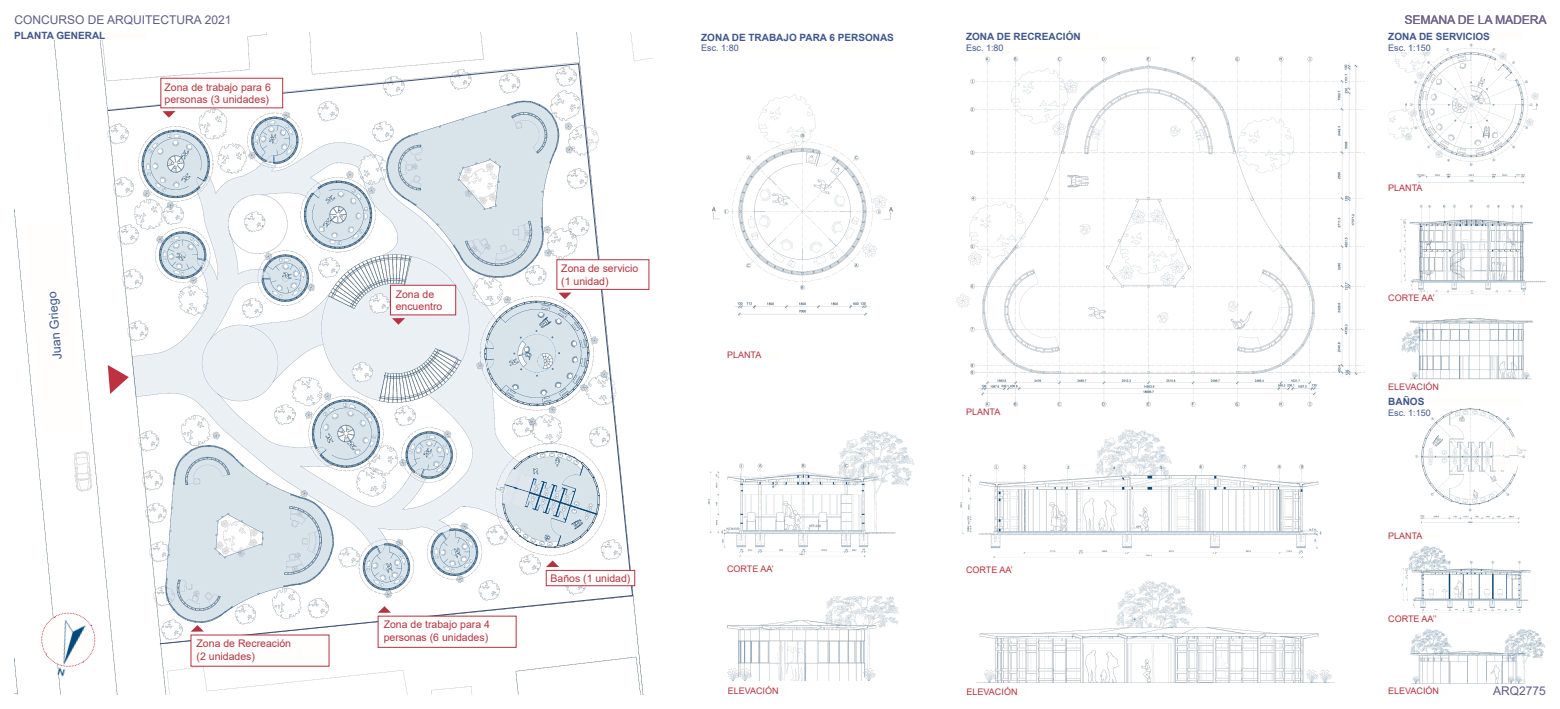
<style>
.page{position:relative;width:1560px;height:709px;background:#fff}
.page>*{position:absolute;margin:0;border:0;box-sizing:border-box;transform-origin:0 0}
.t1{font:12.5px "Arial";color:#3f578d}
.t2{font:12px "Arial";color:#5e5d89}
.t3{font:12px "Arial";color:#77618a}
.t4{font:10.5px/12.6px "Arial";color:#b53240}
.t5{font:700 10px "Arial";color:#3f578d}
.t6{font:9px "Arial";color:#b53240}
.t7{font:9px "Arial";color:#3f578d}
</style>
<div class="page">
<img style="left:960px;top:429px;width:372px;height:253px">
<img style="left:956px;top:56px;width:408px;height:351px">
<div style="left:965px;top:566px;width:55px;height:7px;background:#fffefd"></div>
<img style="left:14px;top:32px;width:638px;height:662px">
<img style="left:708px;top:94px;width:207px;height:587px">
<img style="left:1401px;top:406px;width:144px;height:278px">
<img style="left:1388px;top:43px;width:157px;height:337px">
<div style="left:727px;top:566px;width:54px;height:7px;background:#fffefd"></div>
<div style="left:727px;top:351px;width:54px;height:7px;background:#fffefd"></div>
<div style="left:1387px;top:184px;width:55px;height:7px;background:#fffefd"></div>
<div style="left:1387px;top:532px;width:55px;height:7px;background:#fffefd"></div>
<div style="left:1387px;top:615px;width:55px;height:8px;background:#fffefd"></div>
<div style="left:1387px;top:295px;width:55px;height:7px;background:#fffefd"></div>
<div style="left:14px;top:32px;width:135px;height:8px;background:#fffefd"></div>
<svg style="left:107px;top:63px;width:526px;height:581px"></svg>
<svg style="left:25px;top:225px;width:59px;height:208px"></svg>
<svg style="left:97px;top:609px;width:2px;height:61px"></svg>
<img style="left:24px;top:603px;width:73px;height:85px">
<svg style="left:108px;top:365px;width:21px;height:29px"></svg>
<div style="left:1387px;top:45px;width:49px;height:7px;background:#fffefd"></div>
<div style="left:191px;top:634px;width:138px;height:32px;background:#fffefd"></div>
<div style="left:378px;top:616px;width:138px;height:31px;background:#fffefd"></div>
<div style="left:546px;top:570px;width:89px;height:16px;background:#fffefd;border:1px solid #b53240"></div>
<div style="left:161px;top:78px;width:122px;height:30px;background:#fffefd;border:1px solid #b53240"></div>
<div style="left:556px;top:259px;width:93px;height:30px;background:#fffefd;border:1px solid #b53240"></div>
<div style="left:390px;top:285px;width:66px;height:30px;background:#fffefd;border:1px solid #b53240"></div>
<svg style="left:191px;top:625px;width:13px;height:6px"></svg>
<svg style="left:378px;top:606px;width:13px;height:7px"></svg>
<svg style="left:546px;top:560px;width:13px;height:7px"></svg>
<svg style="left:162px;top:111px;width:13px;height:7px"></svg>
<svg style="left:558px;top:292px;width:13px;height:7px"></svg>
<svg style="left:392px;top:318px;width:13px;height:7px"></svg>
<svg style="left:1492px;top:436px;width:26px;height:38px"></svg>
<svg style="left:727px;top:479px;width:13px;height:13px"></svg>
<svg style="left:864px;top:479px;width:13px;height:13px"></svg>
<div style="left:1387px;top:409px;width:49px;height:7px;background:#fffefd"></div>
<svg style="left:502px;top:468px;width:31px;height:39px"></svg>
<p class="t2" style="left:15px;top:11px;width:218px">CONCURSO DE ARQUITECTURA 2021</p>
<p class="t3" style="left:1404px;top:12px;width:144px">SEMANA DE LA MADERA</p>
<p class="t5" style="left:965px;top:29px;width:116px">ZONA DE RECREACIÓN</p>
<p class="t5" style="left:14px;top:28px;width:93px">PLANTA GENERAL</p>
<p class="t5" style="left:1387px;top:29px;width:103px">ZONA DE SERVICIOS</p>
<p class="t5" style="left:701px;top:30px;width:194px">ZONA DE TRABAJO PARA 6 PERSONAS</p>
<p class="t7" style="left:701px;top:42px;width:39px">Esc. 1:80</p>
<p class="t7" style="left:965px;top:42px;width:39px">Esc. 1:80</p>
<p class="t5" style="left:967px;top:41px;width:45px">Esc. 1:80</p>
<p class="t7" style="left:1387px;top:42px;width:44px">Esc. 1:150</p>
<p class="t1" style="left:49px;top:360px;width:70px;rotate:-95deg">Juan Griego</p>
<p class="t4" style="left:164px;top:80px;width:108px">Zona de trabajo para 6 personas (3 unidades)</p>
<p class="t4" style="left:196px;top:637px;width:96px">Zona de Recreación (2 unidades)</p>
<p class="t4" style="left:395px;top:287px;width:48px">Zona de encuentro</p>
<p class="t4" style="left:561px;top:262px;width:79px">Zona de servicio (1 unidad)</p>
<p class="t4" style="left:383px;top:618px;width:108px">Zona de trabajo para 4 personas (6 unidades)</p>
<p class="t4" style="left:550px;top:572px;width:81px">Baños (1 unidad)</p>
<p class="t6" style="left:1387px;top:181px;width:36px">PLANTA</p>
<p class="t6" style="left:727px;top:348px;width:36px">PLANTA</p>
<p class="t6" style="left:727px;top:563px;width:48px">CORTE AA’</p>
<p class="t6" style="left:965px;top:405px;width:36px">PLANTA</p>
<p class="t6" style="left:965px;top:563px;width:48px">CORTE AA’</p>
<p class="t6" style="left:1387px;top:292px;width:48px">CORTE AA’</p>
<p class="t6" style="left:1387px;top:380px;width:52px">ELEVACIÓN</p>
<p class="t5" style="left:1387px;top:394px;width:38px">BAÑOS</p>
<p class="t7" style="left:1387px;top:406px;width:44px">Esc. 1:150</p>
<p class="t6" style="left:1387px;top:529px;width:36px">PLANTA</p>
<p class="t6" style="left:1387px;top:613px;width:50px">CORTE AA’’</p>
<p class="t6" style="left:727px;top:684px;width:52px">ELEVACIÓN</p>
<p class="t6" style="left:1387px;top:684px;width:52px">ELEVACIÓN</p>
<p class="t6" style="left:966px;top:685px;width:52px">ELEVACIÓN</p>
<p class="t2" style="left:1492px;top:682px;width:54px">ARQ2775</p>
</div>
